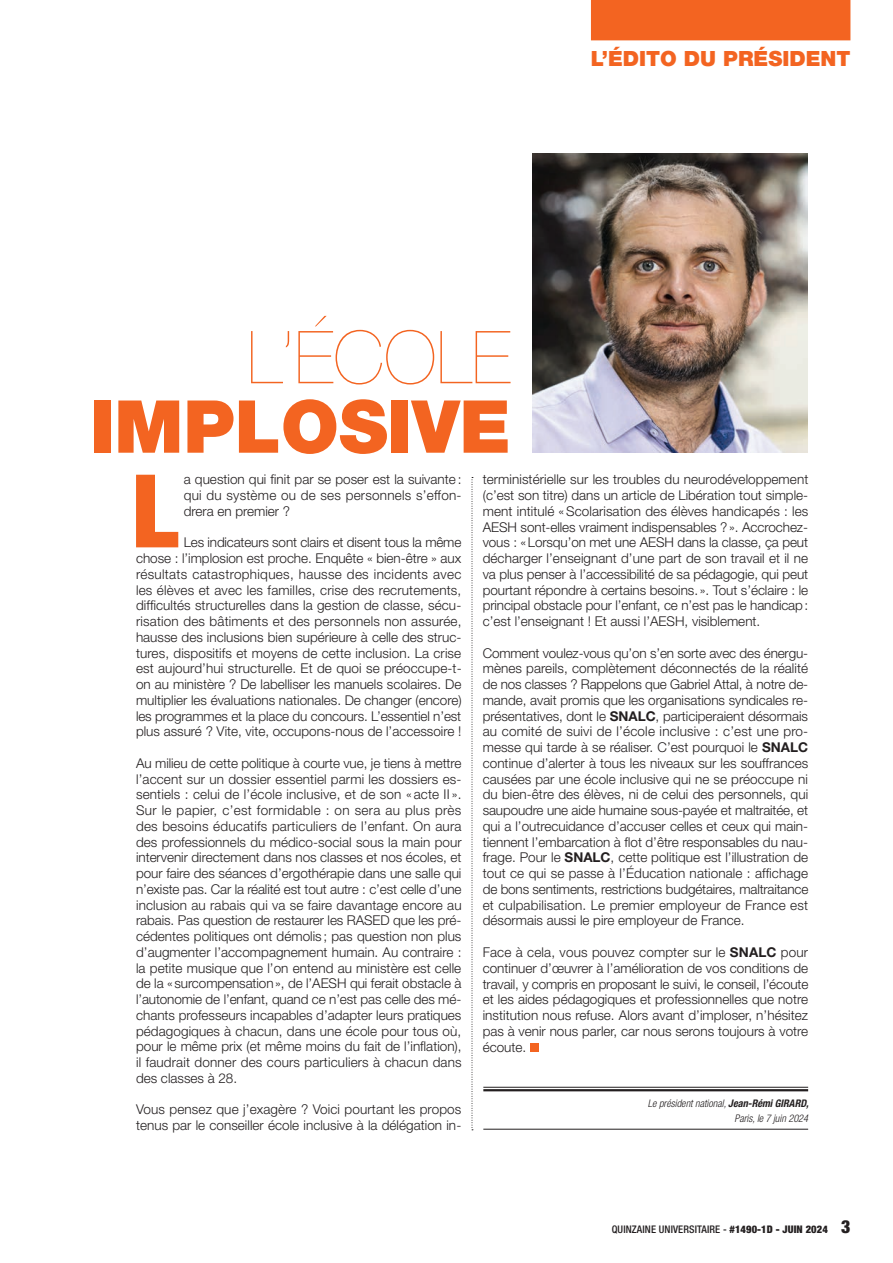
<style>
.page{position:relative;width:893px;height:1263px;background:#fff}
.page>*{position:absolute;margin:0;border:0;box-sizing:border-box;transform-origin:0 0}
.t1{font:900 condensed 101.7px "Helvetica Neue LT Pro";color:#f36421}
.Titre_édito{font:900 73.05px "Helvetica Neue LT Pro";color:#f36421}
.Titre_édito-2{font:200 73.05px "Helvetica Neue LT Pro";color:#f36421}
.t2{font:900 21px "Helvetica Neue LT Pro";color:#f36421}
.t3{font:300 13.5px/15.8px "Helvetica Neue LT Pro";color:#231f20;text-align:justify}
.t4{font:italic 300 condensed 10.5px "Helvetica Neue LT Pro";color:#231f20}
.t5{font:500 condensed 10.5px "Helvetica Neue LT Pro";letter-spacing:.01em;color:#231f20}
.s1{font-weight:700}
.s2{font-weight:900}
.s3{font-weight:900;font-size:18px}
</style>
<div class="page">
<img style="left:532px;top:154px;width:276px;height:299px">
<svg style="left:530px;top:1043px;width:8px;height:8px"></svg>
<svg style="left:472px;top:477px;width:1px;height:653px"></svg>
<hr style="left:483px;top:1087px;width:325px;height:1px;background:#231f20">
<hr style="left:483px;top:1089px;width:325px;height:2px;background:#231f20">
<hr style="left:483px;top:1129px;width:325px;height:1px;background:#231f20">
<div style="left:591px;top:0;width:259px;height:40px;background:#f36421"></div>
<p class="t2" style="left:591px;top:46px;width:261px">L’ÉDITO DU PRÉSIDENT</p>
<p class="Titre_édito-2" style="left:247px;top:315px;width:265px">L’ÉCOLE</p>
<p class="Titre_édito" style="left:90px;top:383px;width:422px">IMPLOSIVE</p>
<p class="t1" style="left:132px;top:448px;width:49px">L</p>
<p class="t3" style="left:184px;top:471px;width:279px">a question qui finit par se poser est la suivante : qui du système ou de ses personnels s’effon&shy;drera en premier ?</p>
<p class="t3" style="left:136px;top:534px;width:327px;text-indent:48px">Les indicateurs sont clairs et disent tous la même chose : l’implosion est proche. Enquête « bien-être » aux résultats catastrophiques, hausse des incidents avec les élèves et avec les familles, crise des recrutements, difficultés structurelles dans la gestion de classe, sécu&shy;risation des bâtiments et des personnels non assurée, hausse des inclusions bien supérieure à celle des struc&shy;tures, dispositifs et moyens de cette inclusion. La crise est aujourd’hui structurelle. Et de quoi se préoccupe-t&shy;on au ministère ? De labelliser les manuels scolaires. De multiplier les évaluations nationales. De changer (encore) les programmes et la place du concours. L’essentiel n’est plus assuré ? Vite, vite, occupons-nous de l’accessoire !</p>
<p class="t3" style="left:136px;top:755px;width:327px">Au milieu de cette politique à courte vue, je tiens à mettre l’accent sur un dossier essentiel parmi les dossiers es&shy;sentiels : celui de l’école inclusive, et de son « acte II ».<br>Sur le papier, c’est formidable : on sera au plus près des besoins éducatifs particuliers de l’enfant. On aura des professionnels du médico-social sous la main pour intervenir directement dans nos classes et nos écoles, et pour faire des séances d’ergothérapie dans une salle qui n’existe pas. Car la réalité est tout autre : c’est celle d’une inclusion au rabais qui va se faire davantage encore au rabais. Pas question de restaurer les RASED que les pré&shy;cédentes politiques ont démolis ; pas question non plus d’augmenter l’accompagnement humain. Au contraire : la petite musique que l’on entend au ministère est celle de la «surcompensation», de l’AESH qui ferait obstacle à l’autonomie de l’enfant, quand ce n’est pas celle des mé&shy;chants professeurs incapables d’adapter leurs pratiques pédagogiques à chacun, dans une école pour tous où, pour le même prix (et même moins du fait de l’inflation), il faudrait donner des cours particuliers à chacun dans des classes à 28.</p>
<p class="t3" style="left:136px;top:1101px;width:327px">Vous pensez que j’exagère ? Voici pourtant les propos tenus par le conseiller école inclusive à la délégation in-</p>
<p class="t3" style="left:483px;top:471px;width:327px">terministérielle sur les troubles du neurodéveloppement (c’est son titre) dans un article de Libération tout simple&shy;ment intitulé «Scolarisation des élèves handicapés : les AESH sont-elles vraiment indispensables ?». Accrochez&shy;vous : «Lorsqu’on met une AESH dans la classe, ça peut décharger l’enseignant d’une part de son travail et il ne va plus penser à l’accessibilité de sa pédagogie, qui peut pourtant répondre à certains besoins. ». Tout s’éclaire : le principal obstacle pour l’enfant, ce n’est pas le handicap: c’est l’enseignant ! Et aussi l’AESH, visiblement.</p>
<p class="t3" style="left:483px;top:645px;width:327px">Comment voulez-vous qu’on s’en sorte avec des énergu&shy;mènes pareils, complètement déconnectés de la réalité de nos classes ? Rappelons que Gabriel Attal, à notre de&shy;mande, avait promis que les organisations syndicales re&shy;présentatives, dont le <span class="s1">SNALC</span>, participeraient désormais au comité de suivi de l’école inclusive : c’est une pro&shy;messe qui tarde à se réaliser. C’est pourquoi le <span class="s1">SNALC </span>continue d’alerter à tous les niveaux sur les souffrances causées par une école inclusive qui ne se préoccupe ni du bien-être des élèves, ni de celui des personnels, qui saupoudre une aide humaine sous-payée et maltraitée, et qui a l’outrecuidance d’accuser celles et ceux qui main&shy;tiennent l’embarcation à flot d’être responsables du nau&shy;frage. Pour le <span class="s1">SNALC</span>, cette politique est l’illustration de tout ce qui se passe à l’Éducation nationale : affichage de bons sentiments, restrictions budgétaires, maltraitance et culpabilisation. Le premier employeur de France est désormais aussi le pire employeur de France.</p>
<p class="t3" style="left:483px;top:944px;width:327px">Face à cela, vous pouvez compter sur le <span class="s1">SNALC</span> pour continuer d’œuvrer à l’amélioration de vos conditions de travail, y compris en proposant le suivi, le conseil, l’écoute et les aides pédagogiques et professionnelles que notre institution nous refuse. Alors avant d’imploser, n’hésitez pas à venir nous parler, car nous serons toujours à votre écoute.</p>
<p class="t4" style="left:648px;top:1097px;width:162px">Le président national, <span class="s1">Jean-Rémi GIRARD,</span></p>
<p class="t4" style="left:734px;top:1113px;width:75px">Paris, le 7 juin 2024</p>
<p class="t5" style="left:612px;top:1223px;width:240px">QUINZAINE UNIVERSITAIRE - <span class="s2">#1490-1D - JUIN 2024</span> <span class="s3">3</span></p>
</div>
